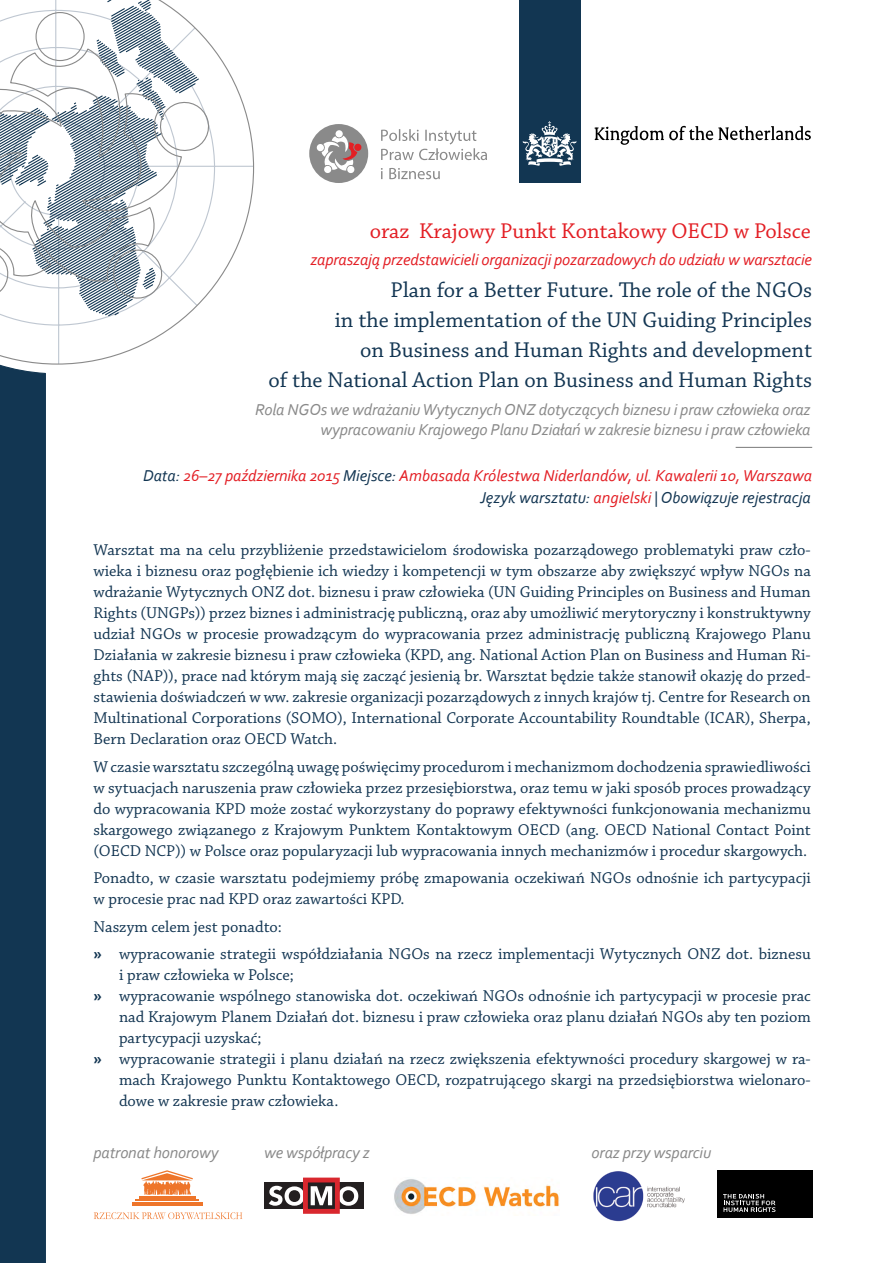
<style>
.page{position:relative;width:893px;height:1263px;background:#fff}
.page>*{position:absolute;margin:0;border:0;box-sizing:border-box;transform-origin:0 0}
.t1{font:22.5px/30px "Chaparral Pro";color:#123552;text-align:right}
.t2{font:22.5px "Chaparral Pro";color:#e31e24}
.t3{font:16.5px/21px "Chaparral Pro";color:#123552;text-align:justify}
.t4{font:italic 16.5px/21.8px "Corbel";color:#e31e24;text-align:right}
.t5{font:italic 16.5px/19.8px "Corbel";letter-spacing:-.01em;color:#898989;text-align:right}
.s1{color:#123552}
.s2{font-family:"Corbel";font-weight:700}
</style>
<div class="page">
<svg style="left:0;top:0;width:255px;height:365px"></svg>
<div style="left:0;top:363px;width:47px;height:900px;background:#123652"></div>
<div style="left:519px;top:0;width:62px;height:183px;background:#123652"></div>
<svg style="left:594px;top:125px;width:217px;height:20px"></svg>
<svg style="left:523px;top:121px;width:53px;height:45px"></svg>
<svg style="left:381px;top:129px;width:106px;height:50px"></svg>
<div style="left:309px;top:124px;width:59px;height:59px;background:#8a8a8a;border-radius:50%"></div>
<div style="left:336px;top:130px;width:7px;height:7px;background:#fff;border-radius:50%"></div>
<svg style="left:316px;top:136px;width:46px;height:38px"></svg>
<div style="left:717px;top:1170px;width:95px;height:48px;background:#000"></div>
<svg style="left:723px;top:1194px;width:53px;height:18px"></svg>
<div style="left:264px;top:1182px;width:100px;height:27px;background:#231f20"></div>
<svg style="left:269px;top:1186px;width:34px;height:20px"></svg>
<svg style="left:311px;top:1186px;width:21px;height:19px"></svg>
<svg style="left:340px;top:1186px;width:18px;height:20px"></svg>
<div style="left:303px;top:1177px;width:37px;height:37px;border:5px solid #d9272e"></div>
<img style="left:394px;top:1179px;width:165px;height:35px">
<img style="left:593px;top:1171px;width:92px;height:51px">
<hr style="left:736px;top:447px;width:76px;height:1px;background:#898989">
<hr style="left:139px;top:1196px;width:56px;height:2px;background:#ee752a">
<hr style="left:136px;top:1199px;width:63px;height:2px;background:#ee752a">
<hr style="left:132px;top:1202px;width:70px;height:3px;background:#ee752a">
<svg style="left:94px;top:1212px;width:148px;height:7px"></svg>
<svg style="left:141px;top:1170px;width:52px;height:25px"></svg>
<h1 class="t2" style="left:370px;top:218px;width:443px">oraz Krajowy Punkt Kontakowy OECD w Polsce</h1>
<p class="t4" style="left:310px;top:249px;width:503px">zapraszają przedstawicieli organizacji pozarzadowych do udziału w warsztacie</p>
<h1 class="t1" style="left:268px;top:276px;width:545px">Plan for a Better Future. The role of the NGOs<br>in the implementation of the UN Guiding Principles<br>on Business and Human Rights and development<br>of the National Action Plan on Business and Human Rights</h1>
<p class="t5" style="left:255px;top:399px;width:557px">Rola NGOs we wdrażaniu Wytycznych ONZ dotyczących biznesu i praw człowieka oraz wypracowaniu Krajowego Planu Działań w zakresie biznesu i praw człowieka</p>
<p class="t4" style="left:143px;top:464px;width:670px"><span class="s1">Data:</span> 26–27 października 2015 <span class="s1">Miejsce:</span> Ambasada Królestwa Niderlandów, ul. Kawalerii 10, Warszawa<br><span class="s1">Język warsztatu:</span> angielski <span class="s1">| Obowiązuje rejestracja</span></p>
<p class="t3" style="left:94px;top:540px;width:719px">Warsztat ma na celu przybliżenie przedstawicielom środowiska pozarządowego problematyki praw czło&shy;wieka i biznesu oraz pogłębienie ich wiedzy i kompetencji w tym obszarze aby zwiększyć wpływ NGOs na wdrażanie Wytycznych ONZ dot. biznesu i praw człowieka (UN Guiding Principles on Business and Human Rights (UNGPs)) przez biznes i administrację publiczną, oraz aby umożliwić merytoryczny i konstruktywny udział NGOs w procesie prowadzącym do wypracowania przez administrację publiczną Krajowego Planu Działania w zakresie biznesu i praw człowieka (KPD, ang. National Action Plan on Business and Human Ri&shy;ghts (NAP)), prace nad którym mają się zacząć jesienią br. Warsztat będzie także stanowił okazję do przed&shy;stawienia doświadczeń w ww. zakresie organizacji pozarządowych z innych krajów tj. Centre for Research on Multinational Corporations (SOMO), International Corporate Accountability Roundtable (ICAR), Sherpa, Bern Declaration oraz OECD Watch.</p>
<p class="t3" style="left:94px;top:757px;width:719px">W czasie warsztatu szczególną uwagę poświęcimy procedurom i mechanizmom dochodzenia sprawiedliwości w sytuacjach naruszenia praw człowieka przez przesiębiorstwa, oraz temu w jaki sposób proces prowadzący do wypracowania KPD może zostać wykorzystany do poprawy efektywności funkcjonowania mechanizmu skargowego związanego z Krajowym Punktem Kontaktowym OECD (ang. OECD National Contact Point (OECD NCP)) w Polsce oraz popularyzacji lub wypracowania innych mechanizmów i procedur skargowych.</p>
<p class="t3" style="left:94px;top:868px;width:719px">Ponadto, w czasie warsztatu podejmiemy próbę zmapowania oczekiwań NGOs odnośnie ich partycypacji w procesie prac nad KPD oraz zawartości KPD.</p>
<p class="t3" style="left:94px;top:913px;width:719px;line-height:27.3px">Naszym celem jest ponadto:<br><span class="s2">»</span> wypracowanie strategii współdziałania NGOs na rzecz implementacji Wytycznych ONZ dot. biznesu</p>
<p class="t3" style="left:119px;top:965px;width:176px">i praw człowieka w Polsce;</p>
<p class="t3" style="left:94px;top:986px;width:719px"><span class="s2">»</span> wypracowanie wspólnego stanowiska dot. oczekiwań NGOs odnośnie ich partycypacji w procesie prac</p>
<p class="t3" style="left:119px;top:1007px;width:693px">nad Krajowym Planem Działań dot. biznesu i praw człowieka oraz planu działań NGOs aby ten poziom</p>
<p class="t3" style="left:119px;top:1028px;width:144px">partycypacji uzyskać;</p>
<p class="t3" style="left:94px;top:1049px;width:719px"><span class="s2">»</span> wypracowanie strategii i planu działań na rzecz zwiększenia efektywności procedury skargowej w ra-</p>
<p class="t3" style="left:119px;top:1070px;width:693px">mach Krajowego Punktu Kontaktowego OECD, rozpatrującego skargi na przedsiębiorstwa wielonaro-</p>
<p class="t3" style="left:119px;top:1091px;width:221px">dowe w zakresie praw człowieka.</p>
<p class="t5" style="left:94px;top:1143px;width:126px">patronat honorowy</p>
<p class="t5" style="left:264px;top:1143px;width:107px">we współpracy z</p>
<p class="t5" style="left:592px;top:1143px;width:121px">oraz przy wsparciu</p>
</div>
